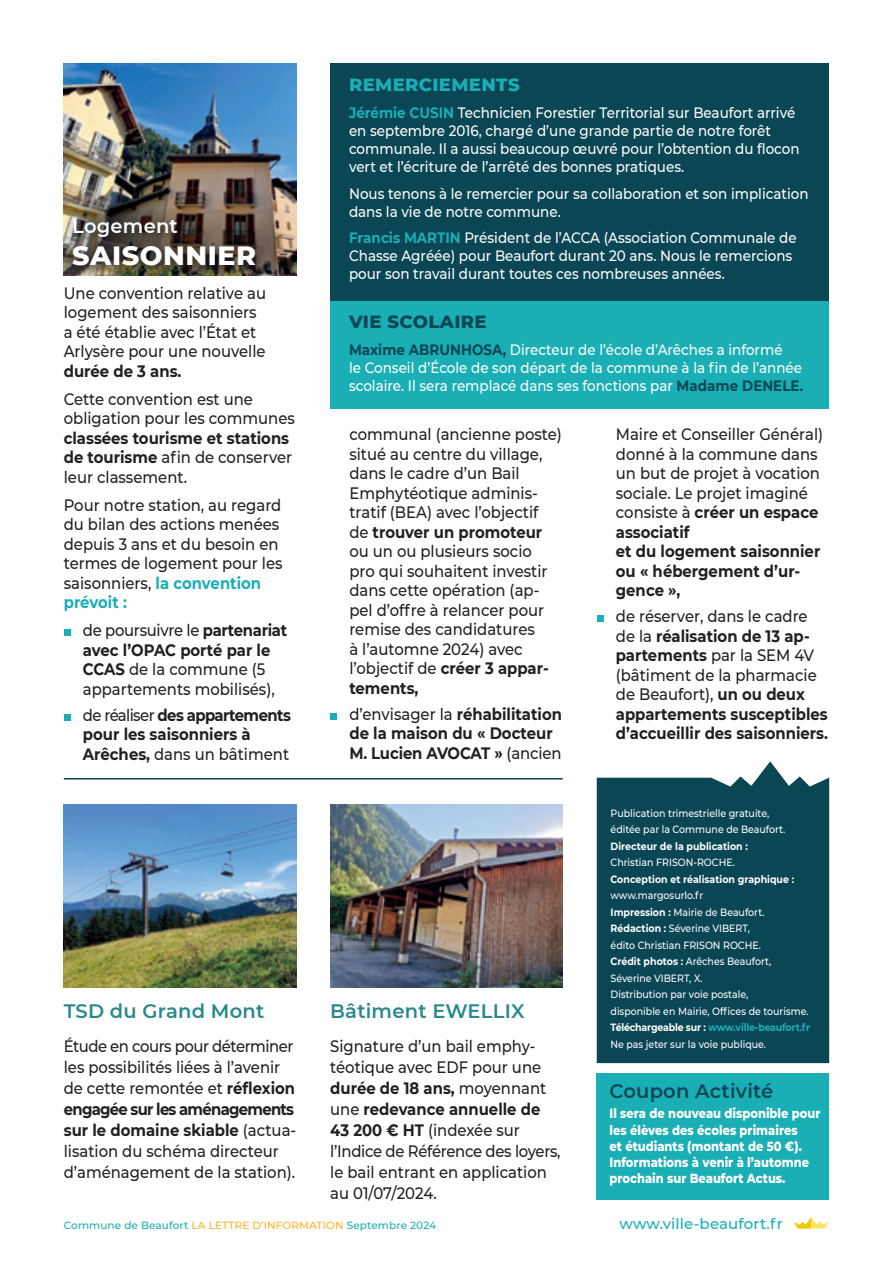
<style>
.page{position:relative;width:893px;height:1263px;background:#fff}
.page>*{position:absolute;margin:0;border:0;box-sizing:border-box;transform-origin:0 0}
.t1{font:800 27px "Montserrat";letter-spacing:.02em;color:#fff}
.t2{font:600 19.5px "Montserrat";letter-spacing:.01em;color:#2a898a}
.t3{font:600 19.5px "Montserrat";letter-spacing:.01em;color:#0b4655}
.t4{font:600 19.5px "Montserrat";letter-spacing:.01em;color:#fff}
.t5{font:800 18px "Montserrat";letter-spacing:.02em;color:#1aaeb5}
.t6{font:800 18px "Montserrat";letter-spacing:.02em;color:#0b4655}
.t7{font:500 16.5px/19.5px "Montserrat";color:#231f20;scale:.9 1}
.t8{font:700 16.5px/19.5px "Montserrat";color:#231f20;scale:.9 1}
.t9{font:500 15px/18px "Montserrat";color:#fff;scale:.9 1}
.t10{font:500 15px "Montserrat";letter-spacing:.01em;color:#1aaeb5}
.t11{font:800 13.5px/16.2px "Montserrat";color:#fff;scale:.85 1}
.t12{font:500 10.5px/16.5px "Montserrat";color:#fff;scale:.9 1}
.t13{font:700 10.5px "Montserrat";color:#fff;scale:.9 1}
.t14{font:500 10.5px "Montserrat";letter-spacing:.01em;color:#1aaeb5}
.s1{font-weight:500}
.s2{font-weight:700;color:#1aaeb5}
.s3{font-weight:700}
.s4{font-weight:700;color:#0b4655}
.s5{color:#fcb325}
</style>
<div class="page">
<div style="left:330px;top:301px;width:499px;height:107px;background:#1aaeb5"></div>
<div style="left:330px;top:64px;width:499px;height:237px;background:#0b4655"></div>
<div style="left:597px;top:761px;width:232px;height:302px;background:#0b4655"></div>
<img style="left:64px;top:64px;width:232px;height:212px">
<img style="left:64px;top:805px;width:232px;height:182px">
<img style="left:330px;top:805px;width:233px;height:182px">
<img style="left:64px;top:208px;width:222px;height:68px">
<div style="left:597px;top:1073px;width:232px;height:126px;background:#1aaeb5"></div>
<svg style="left:794px;top:1217px;width:34px;height:11px"></svg>
<div style="left:64px;top:629px;width:7px;height:7px;background:#1aaeb5"></div>
<div style="left:64px;top:714px;width:7px;height:7px;background:#1aaeb5"></div>
<div style="left:330px;top:713px;width:7px;height:6px;background:#1aaeb5"></div>
<div style="left:597px;top:615px;width:6px;height:7px;background:#1aaeb5"></div>
<hr style="left:64px;top:778px;width:499px;height:1px;background:#0b4655">
<div style="left:68px;top:214px;width:198px;height:62px;background:#231f20;opacity:.8"></div>
<p class="t4" style="left:72px;top:212px;width:107px">Logement</p>
<h1 class="t1" style="left:72px;top:236px;width:185px">SAISONNIER</h1>
<p class="t7" style="left:64px;top:282px;width:226px">Une convention relative au logement des saisonniers a été établie avec l’État et<br>Arlysère pour une nouvelle</p>
<p class="t8" style="left:64px;top:360px;width:132px">durée de 3 ans.</p>
<p class="t7" style="left:64px;top:388px;width:258px">Cette convention est une obligation pour les communes</p>
<p class="t8" style="left:64px;top:427px;width:255px">classées tourisme et stations de tourisme <span class="s1">afin de conserver leur classement.</span></p>
<p class="t7" style="left:64px;top:494px;width:245px">Pour notre station, au regard du bilan des actions menées depuis 3 ans et du besoin en termes de logement pour les saisonniers, <span class="s2">la convention prévoit :</span></p>
<p class="t7" style="left:83px;top:620px;width:229px">de poursuivre le <span class="s3">partenariat avec l’OPAC porté par le<br>CCAS</span> de la commune (5 appartements mobilisés),</p>
<p class="t8" style="left:83px;top:704px;width:233px"><span class="s1">de réaliser</span> des appartements pour les saisonniers à<br>Arêches, <span class="s1">dans un bâtiment</span></p>
<p class="t2" style="left:64px;top:998px;width:202px">TSD du Grand Mont</p>
<p class="t7" style="left:64px;top:1035px;width:260px;line-height:21px">Étude en cours pour déterminer les possibilités liées à l’avenir de cette remontée et <span class="s3">réflexion engagée sur les aménagements sur le domaine skiable</span> (actua&shy;lisation du schéma directeur d’aménagement de la station).</p>
<p class="t5" style="left:349px;top:72px;width:172px">REMERCIEMENTS</p>
<p class="t9" style="left:349px;top:103px;width:502px"><span class="s2">Jérémie CUSIN</span> Technicien Forestier Territorial sur Beaufort arrivé en septembre 2016, chargé d’une grande partie de notre forêt communale. Il a aussi beaucoup œuvré pour l’obtention du flocon vert et l’écriture de l’arrêté des bonnes pratiques.</p>
<p class="t9" style="left:349px;top:184px;width:512px">Nous tenons à le remercier pour sa collaboration et son implication dans la vie de notre commune.</p>
<p class="t9" style="left:349px;top:228px;width:499px"><span class="s2">Francis MARTIN</span> Président de l’ACCA (Association Communale de<br>Chasse Agréée) pour Beaufort durant 20 ans. Nous le remercions pour son travail durant toutes ces nombreuses années.</p>
<p class="t6" style="left:349px;top:309px;width:139px">VIE SCOLAIRE</p>
<p class="t9" style="left:349px;top:340px;width:506px"><span class="s4">Maxime ABRUNHOSA,</span> Directeur de l’école d’Arêches a informé<br>le Conseil d’École de son départ de la commune à la fin de l’année scolaire. Il sera remplacé dans ses fonctions par <span class="s4">Madame DENELE.</span></p>
<p class="t7" style="left:349px;top:424px;width:238px">communal (ancienne poste) situé au centre du village, dans le cadre d’un Bail<br>Emphytéotique adminis&shy;tratif (BEA) avec l’objectif<br>de <span class="s3">trouver un promoteur </span>ou un ou plusieurs socio<br>pro qui souhaitent investir dans cette opération (ap&shy;pel d’offre à relancer pour remise des candidatures<br>à l’automne 2024) avec l’objectif de <span class="s3">créer 3 appar&shy;tements,</span></p>
<p class="t8" style="left:349px;top:703px;width:238px"><span class="s1">d’envisager la</span> réhabilitation de la maison du « Docteur<br>M. Lucien AVOCAT » <span class="s1">(ancien</span></p>
<p class="t2" style="left:330px;top:997px;width:196px">Bâtiment EWELLIX</p>
<p class="t7" style="left:330px;top:1035px;width:258px;line-height:21px">Signature d’un bail emphy&shy;téotique avec EDF pour une <span class="s3">durée de 18 ans,</span> moyennant une <span class="s3">redevance annuelle de<br>43 200 € HT</span> (indexée sur l’Indice de Référence des loyers, le bail entrant en application au 01/07/2024.</p>
<p class="t7" style="left:616px;top:424px;width:232px">Maire et Conseiller Général) donné à la commune dans un but de projet à vocation sociale. Le projet imaginé consiste à <span class="s3">créer un espace associatif<br>et du logement saisonnier ou « hébergement d’ur&shy;gence »,</span></p>
<p class="t8" style="left:616px;top:606px;width:237px"><span class="s1">de réserver, dans le cadre de la</span> réalisation de 13 ap&shy;partements <span class="s1">par la SEM 4V (bâtiment de la pharmacie de Beaufort),</span> un ou deux appartements susceptibles d’accueillir des saisonniers.</p>
<p class="t12" style="left:611px;top:804px;width:196px">Publication trimestrielle gratuite, éditée par la Commune de Beaufort.</p>
<p class="t13" style="left:611px;top:838px;width:154px">Directeur de la publication :</p>
<p class="t12" style="left:611px;top:854px;width:140px">Christian FRISON-ROCHE.</p>
<p class="t13" style="left:611px;top:871px;width:206px">Conception et réalisation graphique :</p>
<p class="t12" style="left:611px;top:887px;width:223px">www.margosurlo.fr<br><span class="s3">Impression :</span> Mairie de Beaufort.<br><span class="s3">Rédaction :</span> Séverine VIBERT,<br>édito Christian FRISON ROCHE.<br><span class="s3">Crédit photos :</span> Arêches Beaufort,<br>Séverine VIBERT, X.<br>Distribution par voie postale,<br>disponible en Mairie, Offices de tourisme.<br><span class="s3">Téléchargeable sur :</span> <span class="s2">www.ville-beaufort.fr<br></span>Ne pas jeter sur la voie publique.</p>
<p class="t3" style="left:609px;top:1077px;width:165px">Coupon Activité</p>
<p class="t11" style="left:609px;top:1105px;width:250px">Il sera de nouveau disponible pour les élèves des écoles primaires<br>et étudiants (montant de 50 €).<br>Informations à venir à l’automne prochain sur Beaufort Actus.</p>
<p class="t14" style="left:64px;top:1217px;width:374px">Commune de Beaufort <span class="s5">LA LETTRE D’INFORMATION</span> Septembre 2024</p>
<p class="t10" style="left:619px;top:1213px;width:165px">www.ville-beaufort.fr</p>
</div>
